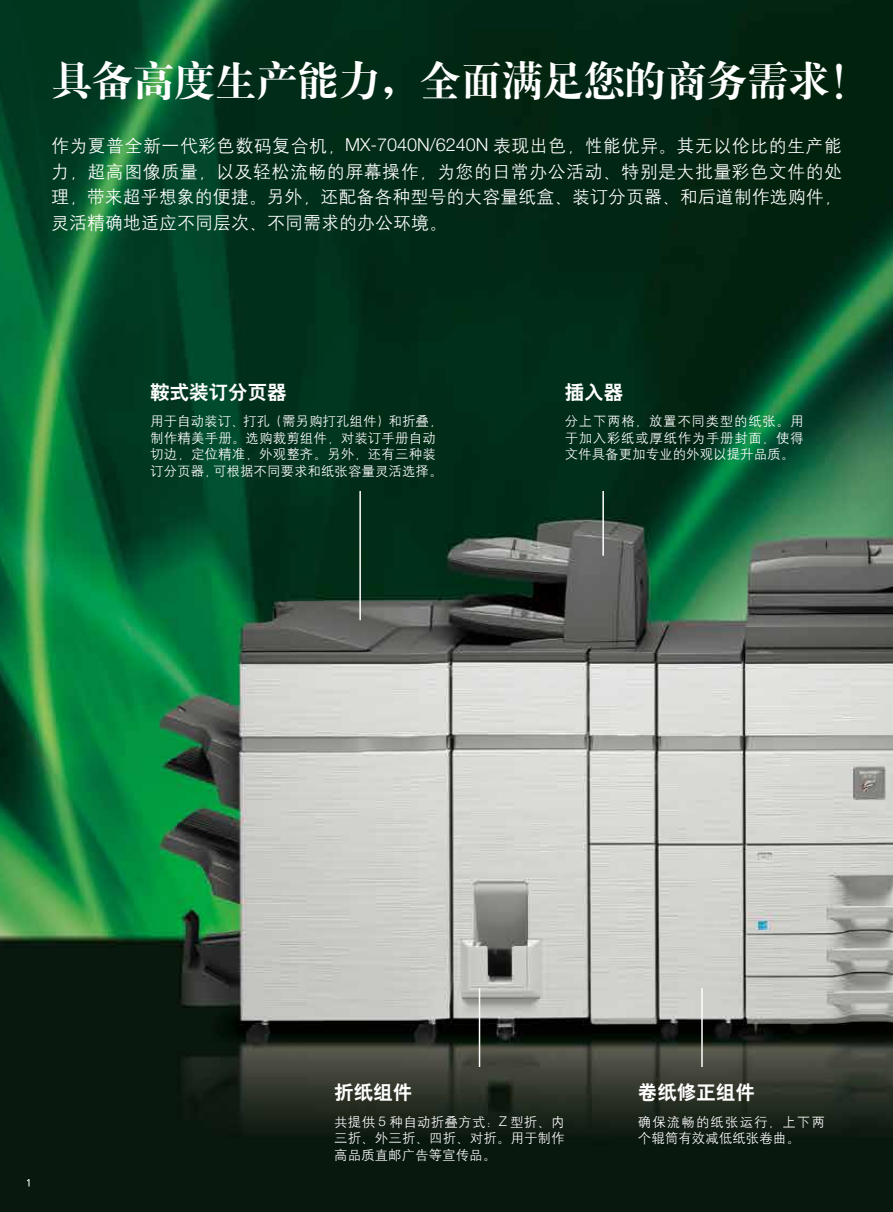
<style>
.page{position:relative;width:893px;height:1212px;background:#fff}
.page>*{position:absolute;margin:0;border:0;box-sizing:border-box;transform-origin:0 0}
.t1{font:42px "H Ya 4 gj";letter-spacing:-.025em;color:#fff}
.t2{font:19.5px "H Yb 2 gj";color:#fff}
.t3{font:18px/25.5px "H Yg 2 gj";color:#fff;text-align:justify}
.t4{font:13.5px/16.5px "H Yg 2 gj";letter-spacing:.005em;color:#fff;text-align:justify}
.t5{font:13.5px/16.5px "H Yg 2 gj";letter-spacing:.04em;color:#fff}
.s1{font-family:"Helvetica Neue LT Std";font-weight:300}
</style>
<div class="page">
<img style="left:0;top:0;width:893px;height:1212px">
<hr style="left:479px;top:988px;width:1px;height:79px;background:#fff">
<hr style="left:359px;top:491px;width:2px;height:129px;background:#fff">
<hr style="left:602px;top:491px;width:2px;height:65px;background:#fff">
<hr style="left:701px;top:988px;width:2px;height:79px;background:#fff">
<svg style="left:27px;top:1179px;width:3px;height:7px"></svg>
<h1 class="t1" style="left:51px;top:59px;width:822px">具备高度生产能力，全面满足您的商务需求！</h1>
<h3 class="t3" style="left:51px;top:133px;width:793px">作为夏普全新一代彩色数码复合机，<span class="s1">MX-7040N/6240N</span> 表现出色，性能优异。其无以伦比的生产能力，超高图像质量，以及轻松流畅的屏幕操作，为您的日常办公活动、特别是大批量彩色文件的处理，带来超乎想象的便捷。另外，还配备各种型号的大容量纸盒、装订分页器、和后道制作选购件，灵活精确地适应不同层次、不同需求的办公环境。</h3>
<h2 class="t2" style="left:150px;top:382px;width:138px">鞍式装订分页器</h2>
<p class="t4" style="left:150px;top:413px;width:294px;text-align:left">用于自动装订、打孔（需另购打孔组件）和折叠，制作精美手册。选购裁剪组件，对装订手册自动切边，定位精准，外观整齐。另外，还有三种装订分页器，可根据不同要求和纸张容量灵活选择。</p>
<h2 class="t2" style="left:565px;top:382px;width:60px">插入器</h2>
<p class="t4" style="left:565px;top:413px;width:241px">分上下两格，放置不同类型的纸张。用于加入彩纸或厚纸作为手册封面，使得文件具备更加专业的外观以提升品质。</p>
<h2 class="t2" style="left:334px;top:1083px;width:79px">折纸组件</h2>
<p class="t4" style="left:334px;top:1113px;width:232px">共提供 <span class="s1">5</span> 种自动折叠方式：<span class="s1">Z</span> 型折、内三折、外三折、四折、对折。用于制作高品质直邮广告等宣传品。</p>
<h2 class="t2" style="left:638px;top:1083px;width:118px">卷纸修正组件</h2>
<p class="t5" style="left:638px;top:1113px;width:189px">确保流畅的纸张运行，上下两个辊筒有效减低纸张卷曲。</p>
</div>
